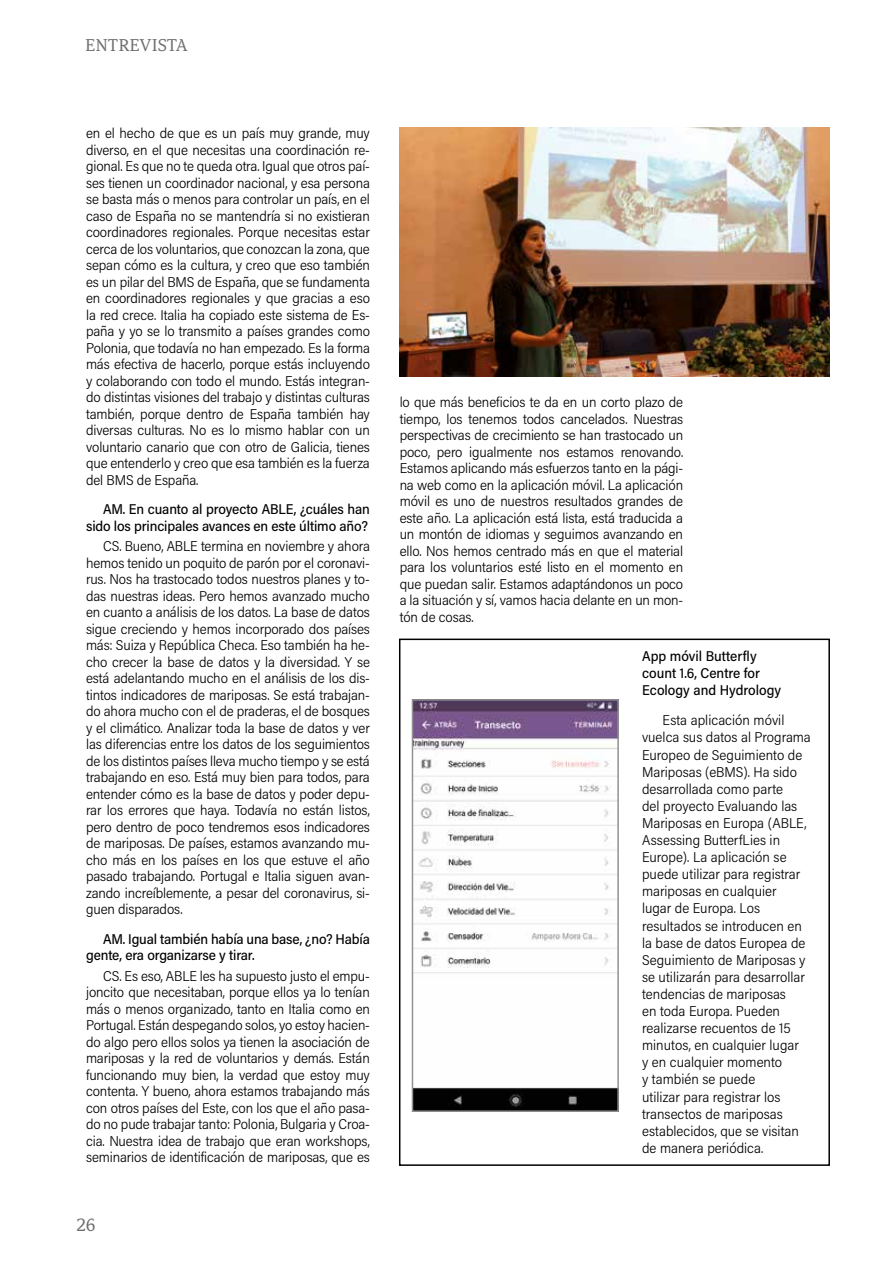
<style>
.page{position:relative;width:893px;height:1263px;background:#fff}
.page>*{position:absolute;margin:0;border:0;box-sizing:border-box;transform-origin:0 0}
.t1{font:19.5px "Capitolina";color:#706f6f}
.t2{font:18px "Capitolina";color:#706f6f}
.t3{font:300 14.25px/16.5px "Acumin Pro Semi Cond";color:#000;text-align:justify}
.t4{font:500 14.25px/16.5px "Acumin Pro Semi Cond";letter-spacing:-.01em;color:#000}
</style>
<div class="page">
<img style="left:400px;top:128px;width:429px;height:248px">
<img style="left:415px;top:702px;width:201px;height:407px">
<div style="left:412px;top:699px;width:207px;height:413px;border:2px solid #929292"></div>
<div style="left:399px;top:639px;width:431px;height:527px;border:2px solid #000"></div>
<p class="t2" style="left:85px;top:34px;width:104px">ENTREVISTA</p>
<p class="t3" style="left:86px;top:124px;width:285px">en el hecho de que es un país muy grande, muy diverso, en el que necesitas una coordinación re&shy;gional. Es que no te queda otra. Igual que otros paí&shy;ses tienen un coordinador nacional, y esa persona se basta más o menos para controlar un país, en el caso de España no se mantendría si no existieran coordinadores regionales. Porque necesitas estar cerca de los voluntarios, que conozcan la zona, que sepan cómo es la cultura, y creo que eso también es un pilar del BMS de España, que se fundamenta en coordinadores regionales y que gracias a eso la red crece. Italia ha copiado este sistema de Es&shy;paña y yo se lo transmito a países grandes como Polonia, que todavía no han empezado. Es la forma más efectiva de hacerlo, porque estás incluyendo y colaborando con todo el mundo. Estás integran&shy;do distintas visiones del trabajo y distintas culturas también, porque dentro de España también hay diversas culturas. No es lo mismo hablar con un voluntario canario que con otro de Galicia, tienes que entenderlo y creo que esa también es la fuerza del BMS de España.</p>
<p class="t4" style="left:86px;top:500px;width:285px;text-align:right">AM. En cuanto al proyecto ABLE, ¿cuáles han sido los principales avances en este último año?</p>
<p class="t3" style="left:86px;top:537px;width:285px;text-indent:17px">CS. Bueno, ABLE termina en noviembre y ahora hemos tenido un poquito de parón por el coronavi&shy;rus. Nos ha trastocado todos nuestros planes y to&shy;das nuestras ideas. Pero hemos avanzado mucho en cuanto a análisis de los datos. La base de datos sigue creciendo y hemos incorporado dos países más: Suiza y República Checa. Eso también ha he&shy;cho crecer la base de datos y la diversidad. Y se está adelantando mucho en el análisis de los dis&shy;tintos indicadores de mariposas. Se está trabajan&shy;do ahora mucho con el de praderas, el de bosques y el climático. Analizar toda la base de datos y ver las diferencias entre los datos de los seguimientos de los distintos países lleva mucho tiempo y se está trabajando en eso. Está muy bien para todos, para entender cómo es la base de datos y poder depu&shy;rar los errores que haya. Todavía no están listos, pero dentro de poco tendremos esos indicadores de mariposas. De países, estamos avanzando mu&shy;cho más en los países en los que estuve el año pasado trabajando. Portugal e Italia siguen avan&shy;zando increíblemente, a pesar del coronavirus, si&shy;guen disparados.</p>
<p class="t4" style="left:86px;top:930px;width:285px;text-indent:17px">AM. Igual también había una base, ¿no? Había gente, era organizarse y tirar.</p>
<p class="t3" style="left:86px;top:967px;width:285px;text-indent:17px">CS. Es eso, ABLE les ha supuesto justo el empu&shy;joncito que necesitaban, porque ellos ya lo tenían más o menos organizado, tanto en Italia como en Portugal. Están despegando solos, yo estoy hacien&shy;do algo pero ellos solos ya tienen la asociación de mariposas y la red de voluntarios y demás. Están funcionando muy bien, la verdad que estoy muy contenta. Y bueno, ahora estamos trabajando más con otros países del Este, con los que el año pasa&shy;do no pude trabajar tanto: Polonia, Bulgaria y Croa&shy;cia. Nuestra idea de trabajo que eran workshops, seminarios de identificación de mariposas, que es</p>
<h1 class="t1" style="left:76px;top:1213px;width:21px">26</h1>
<p class="t3" style="left:400px;top:393px;width:285px">lo que más beneficios te da en un corto plazo de tiempo, los tenemos todos cancelados. Nuestras perspectivas de crecimiento se han trastocado un poco, pero igualmente nos estamos renovando.<br>Estamos aplicando más esfuerzos tanto en la pági&shy;na web como en la aplicación móvil. La aplicación móvil es uno de nuestros resultados grandes de este año. La aplicación está lista, está traducida a un montón de idiomas y seguimos avanzando en ello. Nos hemos centrado más en que el material para los voluntarios esté listo en el momento en que puedan salir. Estamos adaptándonos un poco a la situación y sí, vamos hacia delante en un mon&shy;tón de cosas.</p>
<p class="t4" style="left:642px;top:647px;width:141px;line-height:17.1px">App móvil Butterfly count 1.6, Centre for<br>Ecology and Hydrology</p>
<p class="t3" style="left:642px;top:711px;width:170px;line-height:17.1px;text-align:left;text-indent:21px">Esta aplicación móvil vuelca sus datos al Programa<br>Europeo de Seguimiento de<br>Mariposas (eBMS). Ha sido desarrollada como parte<br>del proyecto Evaluando las<br>Mariposas en Europa (ABLE,<br>Assessing ButterfLies in<br>Europe). La aplicación se puede utilizar para registrar mariposas en cualquier<br>lugar de Europa. Los resultados se introducen en la base de datos Europea de<br>Seguimiento de Mariposas y se utilizarán para desarrollar tendencias de mariposas<br>en toda Europa. Pueden realizarse recuentos de 15 minutos, en cualquier lugar<br>y en cualquier momento<br>y también se puede<br>utilizar para registrar los transectos de mariposas establecidos, que se visitan de manera periódica.</p>
</div>
